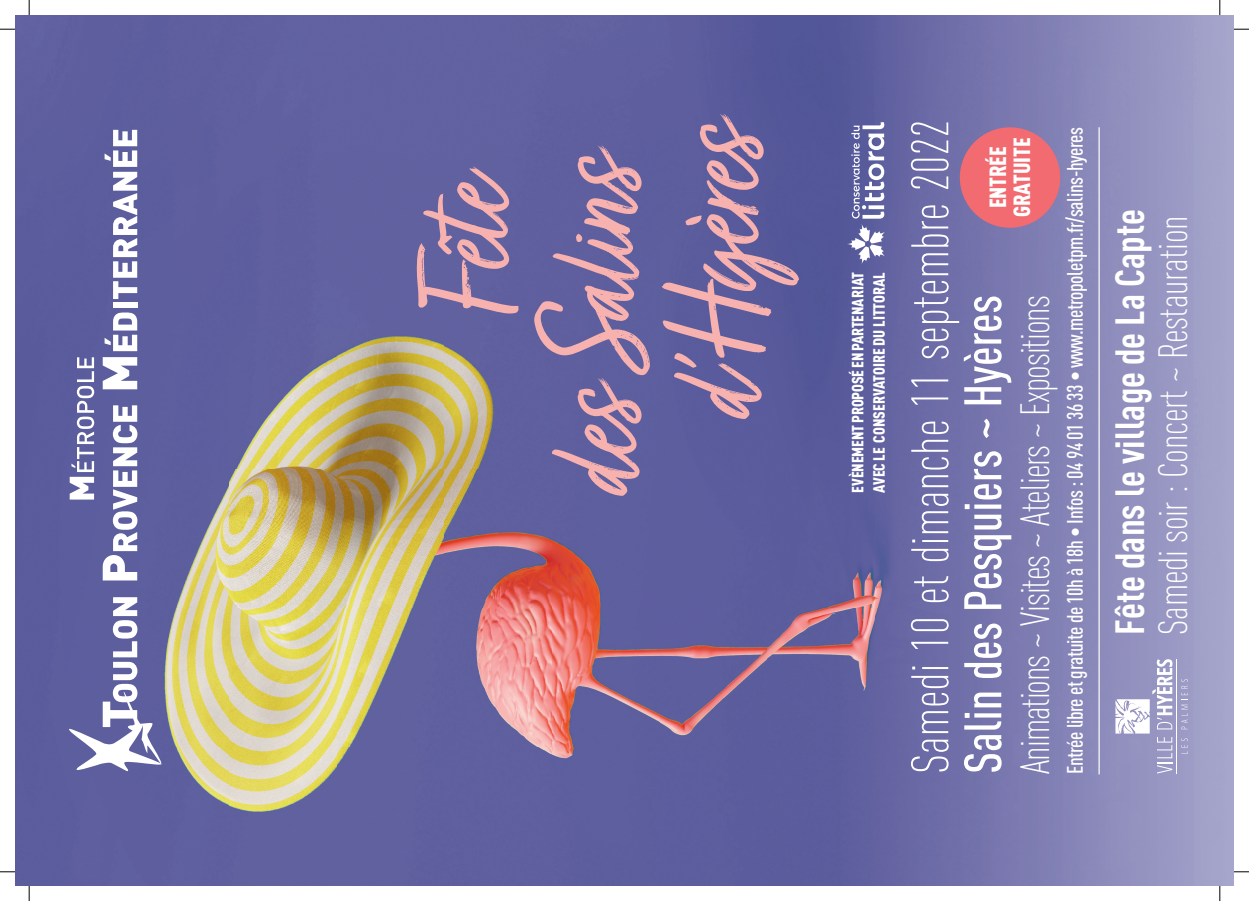
<style>
.page{position:relative;width:1249px;height:901px;background:#fff}
.page>*{position:absolute;margin:0;border:0;box-sizing:border-box;transform-origin:0 0}
.t1{font:300 condensed 52px "DIN Pro";color:#fff}
.t2{font:500 condensed 52px "DIN Pro";color:#fff}
.t3{font:300 condensed 40.3px "DIN Pro";letter-spacing:-.025em;color:#fff}
.t4{font:300 condensed 40.3px "DIN Pro";letter-spacing:-.005em;color:#fff}
.t5{font:700 condensed 40.3px "DIN Pro";color:#fff}
.t6{font:900 condensed 23.1px/24px "DIN Pro";letter-spacing:-.005em;color:#fff;text-align:center}
.t7{font:500 condensed 22.1px "DIN Pro";letter-spacing:-.02em;color:#fff}
.t8{font:900 condensed 16.1px/21.5px "DIN Pro";letter-spacing:-.005em;color:#fff}
</style>
<div class="page">
<img style="left:15px;top:15px;width:1219px;height:870px">
<svg style="left:70px;top:357px;width:24px;height:142px"></svg>
<svg style="left:103px;top:405px;width:34px;height:175px"></svg>
<svg style="left:103px;top:357px;width:34px;height:32px"></svg>
<svg style="left:105px;top:312px;width:32px;height:39px"></svg>
<div style="left:113px;top:302px;width:24px;height:6px;background:#fff"></div>
<svg style="left:105px;top:130px;width:32px;height:169px"></svg>
<svg style="left:69px;top:597px;width:93px;height:174px"></svg>
<svg style="left:662px;top:114px;width:137px;height:305px;background:#776b9f"></svg>
<svg style="left:534px;top:145px;width:116px;height:350px;background:#7f70a2"></svg>
<svg style="left:417px;top:166px;width:101px;height:147px;background:#8976a3"></svg>
<svg style="left:851px;top:122px;width:33px;height:96px"></svg>
<svg style="left:847px;top:224px;width:38px;height:40px"></svg>
<svg style="left:1115px;top:659px;width:57px;height:114px"></svg>
<hr style="left:1177px;top:658px;width:1px;height:115px;background:#fff">
<svg style="left:1181px;top:738px;width:7px;height:15px"></svg>
<svg style="left:1181px;top:679px;width:7px;height:50px"></svg>
<hr style="left:1098px;top:127px;width:2px;height:647px;background:#fff">
<div style="left:960px;top:127px;width:100px;height:101px;background:#f16b70;border-radius:50%"></div>
<svg style="left:0;top:29px;width:15px;height:1px"></svg>
<svg style="left:1234px;top:29px;width:15px;height:1px"></svg>
<svg style="left:0;top:871px;width:15px;height:1px"></svg>
<svg style="left:1234px;top:871px;width:15px;height:1px"></svg>
<svg style="left:29px;top:0;width:1px;height:15px"></svg>
<svg style="left:29px;top:885px;width:1px;height:15px"></svg>
<svg style="left:1219px;top:0;width:2px;height:15px"></svg>
<svg style="left:1219px;top:885px;width:2px;height:15px"></svg>
<p class="t8" style="left:845px;top:492px;width:222px;rotate:-90deg">EVÈNEMENT PROPOSÉ EN PARTENARIAT<br>AVEC LE CONSERVATOIRE DU LITTORAL</p>
<h1 class="t1" style="left:893px;top:773px;width:655px;rotate:-90deg">Samedi 10 et dimanche 11 septembre 2022</h1>
<p class="t7" style="left:1059px;top:774px;width:648px;rotate:-90deg">Entrée libre et gratuite de 10h à 18h • Infos : 04 94 01 36 33 • www.metropoletpm.fr/salins-hyeres</p>
<p class="t6" style="left:984px;top:217px;width:81px;rotate:-90deg">ENTRÉE<br>GRATUITE</p>
<h1 class="t2" style="left:944px;top:773px;width:480px;rotate:-90deg">Salin des Pesquiers ~ Hyères</h1>
<h2 class="t3" style="left:1007px;top:773px;width:479px;rotate:-90deg">Animations ~ Visites ~ Ateliers ~ Expositions</h2>
<h2 class="t5" style="left:1099px;top:634px;width:426px;rotate:-90deg">Fête dans le village de La Capte</h2>
<h2 class="t4" style="left:1145px;top:634px;width:420px;rotate:-90deg">Samedi soir : Concert ~ Restauration</h2>
</div>
